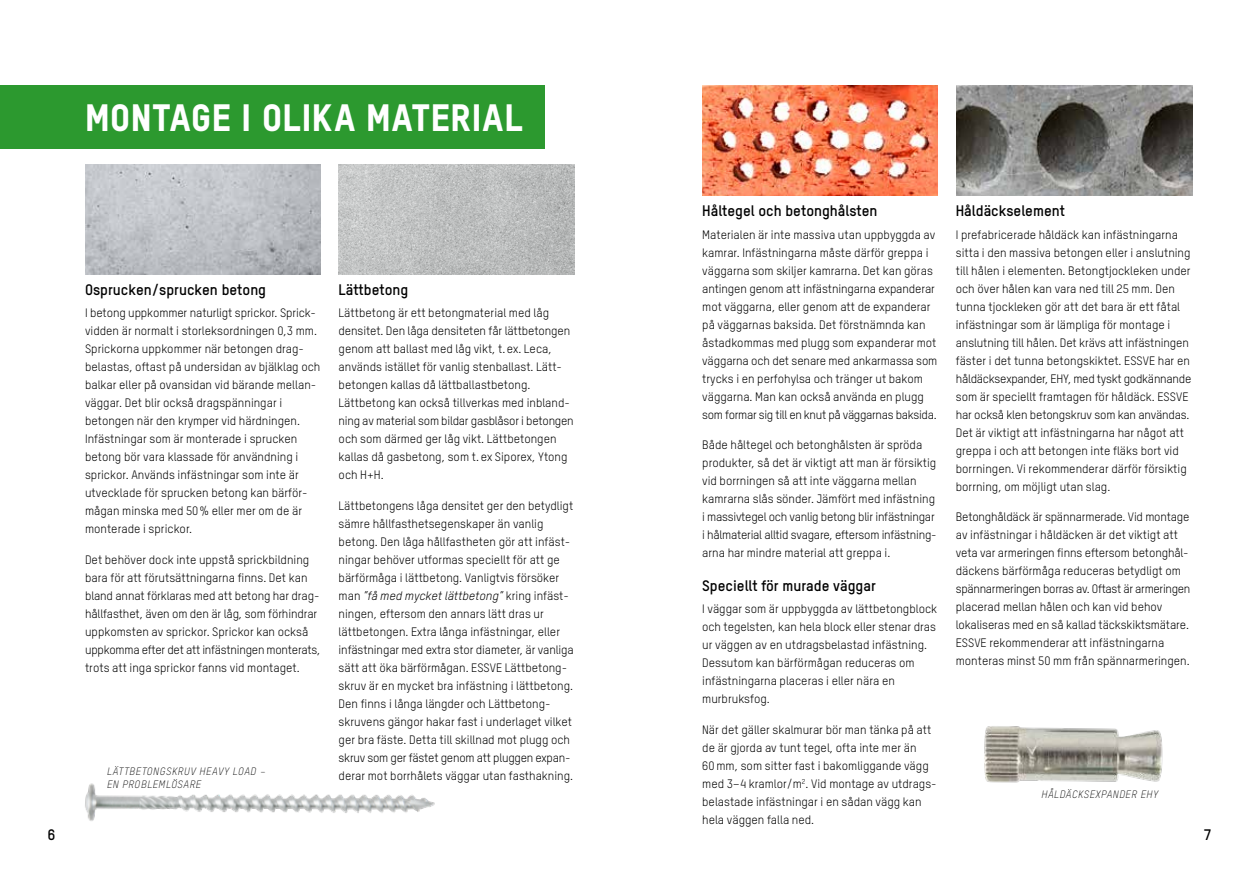
<style>
.page{position:relative;width:1259px;height:893px;background:#fff}
.page>*{position:absolute;margin:0;border:0;box-sizing:border-box;transform-origin:0 0}
.t1{font:800 37.5px "TSTAR";letter-spacing:.02em;color:#fff}
.t2{font:700 15px "TSTAR";color:#000}
.t3{font:12px/18px "TSTAR";color:#000}
.t4{font:italic 300 10.5px/12.6px "TSTAR";letter-spacing:.05em;color:#000}
.s1{font-style:italic}
</style>
<div class="page">
<img style="left:85px;top:164px;width:236px;height:111px">
<img style="left:339px;top:164px;width:235px;height:111px">
<img style="left:702px;top:85px;width:236px;height:111px">
<img style="left:956px;top:85px;width:236px;height:111px">
<div style="left:0;top:85px;width:545px;height:64px;background:#2c992f"></div>
<img style="left:984px;top:726px;width:179px;height:57px">
<img style="left:85px;top:783px;width:350px;height:38px">
<h1 class="t1" style="left:85px;top:94px;width:439px">MONTAGE I OLIKA MATERIAL</h1>
<p class="t2" style="left:702px;top:202px;width:177px">Håltegel och betonghålsten</p>
<p class="t3" style="left:702px;top:225px;width:237px">Materialen är inte massiva utan uppbyggda av kamrar. Infästningarna måste därför greppa i väggarna som skiljer kamrarna. Det kan göras antingen genom att infästningarna expanderar mot väggarna, eller genom att de expanderar på väggarnas baksida. Det förstnämnda kan åstadkommas med plugg som expanderar mot väggarna och det senare med ankarmassa som trycks i en perfohylsa och tränger ut bakom väggarna. Man kan också använda en plugg som formar sig till en knut på väggarnas baksida.</p>
<p class="t3" style="left:702px;top:436px;width:236px">Både håltegel och betonghålsten är spröda produkter, så det är viktigt att man är försiktig vid borrningen så att inte väggarna mellan kamrarna slås sönder. Jämfört med infästning i massivtegel och vanlig betong blir infästningar i hålmaterial alltid svagare, eftersom infästning&shy;arna har mindre material att greppa i.</p>
<p class="t2" style="left:702px;top:577px;width:175px">Speciellt för murade väggar</p>
<p class="t3" style="left:702px;top:600px;width:236px">I väggar som är uppbyggda av lättbetongblock och tegelsten, kan hela block eller stenar dras ur väggen av en utdragsbelastad infästning.<br>Dessutom kan bärförmågan reduceras om infästningarna placeras i eller nära en murbruksfog.</p>
<p class="t3" style="left:702px;top:721px;width:236px">När det gäller skalmurar bör man tänka på att de är gjorda av tunt tegel, ofta inte mer än<br>60 mm, som sitter fast i bakomliggande vägg med 3–4 kramlor/m<sup>2</sup>. Vid montage av utdrags&shy;belastade infästningar i en sådan vägg kan hela väggen falla ned.</p>
<p class="t2" style="left:955px;top:202px;width:111px">Håldäckselement</p>
<p class="t3" style="left:955px;top:225px;width:237px">I prefabricerade håldäck kan infästningarna sitta i den massiva betongen eller i anslutning till hålen i elementen. Betongtjockleken under och över hålen kan vara ned till 25 mm. Den tunna tjockleken gör att det bara är ett fåtal infästningar som är lämpliga för montage i anslutning till hålen. Det krävs att infästningen fäster i det tunna betongskiktet. ESSVE har en håldäcksexpander, EHY, med tyskt godkännande som är speciellt framtagen för håldäck. ESSVE har också klen betongskruv som kan användas.<br>Det är viktigt att infästningarna har något att greppa i och att betongen inte fläks bort vid borrningen. Vi rekommenderar därför försiktig borrning, om möjligt utan slag.</p>
<p class="t3" style="left:955px;top:508px;width:236px">Betonghåldäck är spännarmerade. Vid montage av infästningar i håldäcken är det viktigt att veta var armeringen finns eftersom betonghål&shy;däckens bärförmåga reduceras betydligt om spännarmeringen borras av. Oftast är armeringen placerad mellan hålen och kan vid behov lokaliseras med en så kallad täckskiktsmätare.<br>ESSVE rekommenderar att infästningarna monteras minst 50 mm från spännarmeringen.</p>
<p class="t2" style="left:85px;top:281px;width:183px">Osprucken/sprucken betong</p>
<p class="t3" style="left:85px;top:304px;width:237px">I betong uppkommer naturligt sprickor. Sprick&shy;vidden är normalt i storleksordningen 0,3 mm.<br>Sprickorna uppkommer när betongen drag&shy;belastas, oftast på undersidan av bjälklag och balkar eller på ovansidan vid bärande mellan&shy;väggar. Det blir också dragspänningar i betongen när den krymper vid härdningen.<br>Infästningar som är monterade i sprucken betong bör vara klassade för användning i sprickor. Används infästningar som inte är utvecklade för sprucken betong kan bärför&shy;mågan minska med 50% eller mer om de är monterade i sprickor.</p>
<p class="t3" style="left:85px;top:551px;width:237px">Det behöver dock inte uppstå sprickbildning bara för att förutsättningarna finns. Det kan bland annat förklaras med att betong har drag&shy;hållfasthet, även om den är låg, som förhindrar uppkomsten av sprickor. Sprickor kan också uppkomma efter det att infästningen monterats, trots att inga sprickor fanns vid montaget.</p>
<p class="t2" style="left:339px;top:281px;width:71px">Lättbetong</p>
<p class="t3" style="left:339px;top:304px;width:237px">Lättbetong är ett betongmaterial med låg densitet. Den låga densiteten får lättbetongen genom att ballast med låg vikt, t. ex. Leca, används istället för vanlig stenballast. Lätt&shy;betongen kallas då lättballastbetong.<br>Lättbetong kan också tillverkas med inbland&shy;ning av material som bildar gasblåsor i betongen och som därmed ger låg vikt. Lättbetongen kallas då gasbetong, som t. ex Siporex, Ytong och H+H.</p>
<p class="t3" style="left:339px;top:497px;width:237px">Lättbetongens låga densitet ger den betydligt sämre hållfasthetsegenskaper än vanlig betong. Den låga hållfastheten gör att infäst&shy;ningar behöver utformas speciellt för att ge bärförmåga i lättbetong. Vanligtvis försöker man <span class="s1">”få med mycket lättbetong”</span> kring infäst&shy;ningen, eftersom den annars lätt dras ur lättbetongen. Extra långa infästningar, eller infästningar med extra stor diameter, är vanliga sätt att öka bärförmågan. ESSVE Lättbetong&shy;skruv är en mycket bra infästning i lättbetong.<br>Den finns i långa längder och Lättbetong&shy;skruvens gängor hakar fast i underlaget vilket ger bra fäste. Detta till skillnad mot plugg och skruv som ger fästet genom att pluggen expan&shy;derar mot borrhålets väggar utan fasthakning.</p>
<p class="t4" style="left:107px;top:765px;width:160px">LÄTTBETONGSKRUV HEAVY LOAD –<br>EN PROBLEMLÖSARE</p>
<p class="t4" style="left:1041px;top:788px;width:118px">HÅLDÄCKSEXPANDER EHY</p>
<p class="t2" style="left:48px;top:825px;width:9px">6</p>
<p class="t2" style="left:1203px;top:825px;width:9px">7</p>
</div>
